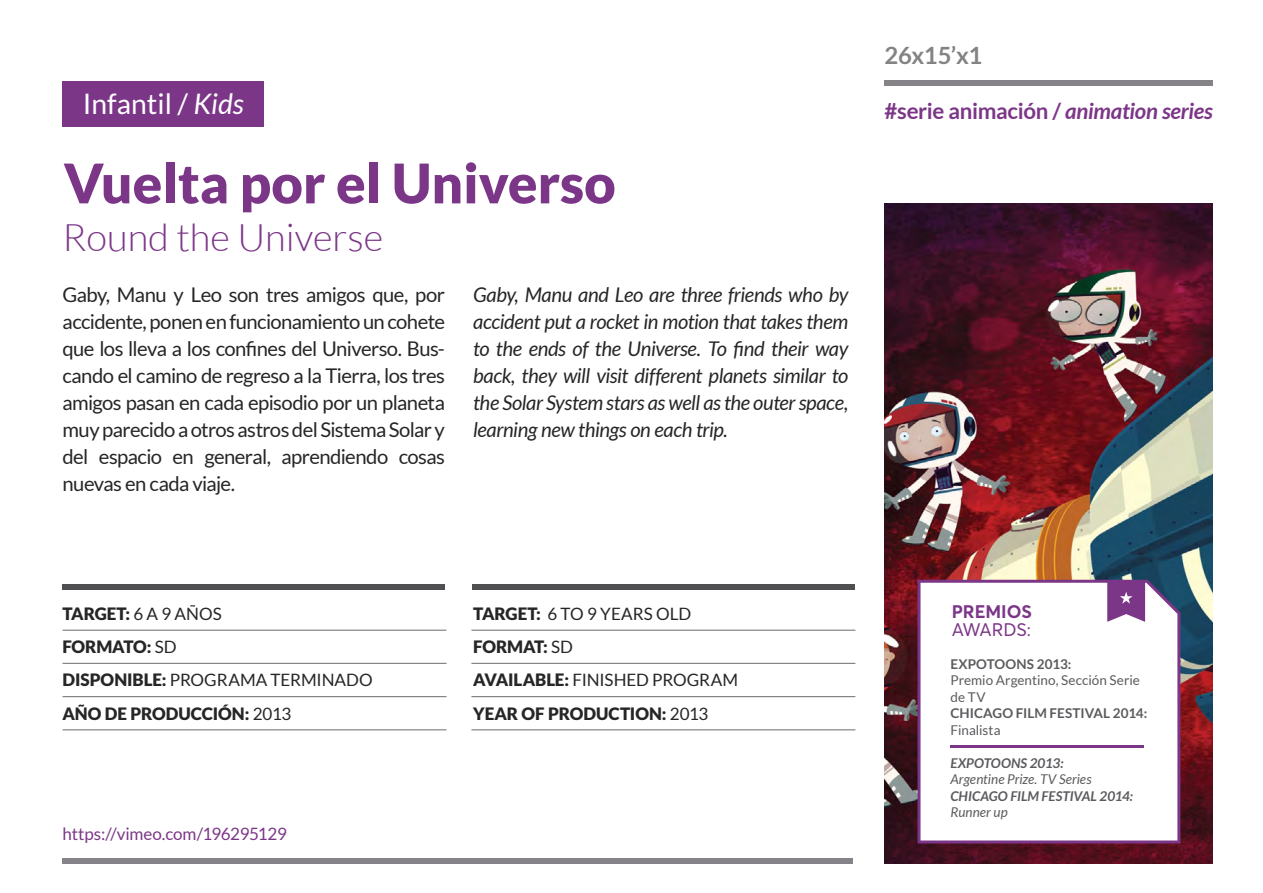
<style>
.page{position:relative;width:1263px;height:893px;background:#fff}
.page>*{position:absolute;margin:0;border:0;box-sizing:border-box;transform-origin:0 0}
.t1{font:900 54.6px "Lato";color:#7c3688}
.t2{font:300 38.1px "Lato";color:#7c3688}
.t3{font:28.35px "Lato";color:#fff}
.t4{font:700 23.85px "Lato";letter-spacing:-.015em;color:#848285}
.t5{font:700 22.2px "Lato";letter-spacing:-.015em;color:#7c3688}
.t6{font:20.25px/27px "Lato";letter-spacing:-.03em;color:#262626;text-align:justify}
.t7{font:italic 20.25px/27px "Lato";letter-spacing:-.02em;color:#262626;text-align:justify}
.t8{font:700 18px "Averta";color:#7c3688}
.t9{font:18px "Averta Demo";letter-spacing:-.005em;color:#7c3688}
.t10{font:900 17.1px/33.5px "Lato";letter-spacing:-.005em;color:#262626}
.t11{font:17.1px "Lato";letter-spacing:-.01em;color:#7c3688}
.t12{font:13.5px/16.5px "Lato";color:#5b5b5f}
.t13{font:700 13.5px "Lato";letter-spacing:.005em;color:#5b5b5f}
.t14{font:italic 700 13.5px "Lato";color:#5b5b5f}
.t15{font:italic 13.5px "Lato";letter-spacing:.005em;color:#5b5b5f}
.s1{font-style:italic}
.s2{font-weight:400}
</style>
<div class="page">
<div style="left:885px;top:81px;width:328px;height:5px;background:#858387"></div>
<div style="left:62px;top:858px;width:791px;height:5px;background:#858387"></div>
<div style="left:62px;top:584px;width:383px;height:6px;background:#4f4f51"></div>
<div style="left:62px;top:81px;width:202px;height:45px;background:#7c3688"></div>
<div style="left:472px;top:584px;width:383px;height:6px;background:#4f4f51"></div>
<hr style="left:62px;top:630px;width:384px;height:1px;background:#858387">
<hr style="left:62px;top:663px;width:384px;height:1px;background:#858387">
<hr style="left:62px;top:696px;width:384px;height:1px;background:#858387">
<hr style="left:62px;top:729px;width:384px;height:1px;background:#858387">
<hr style="left:471px;top:630px;width:384px;height:1px;background:#858387">
<hr style="left:471px;top:663px;width:384px;height:1px;background:#858387">
<hr style="left:471px;top:696px;width:384px;height:1px;background:#858387">
<hr style="left:471px;top:729px;width:384px;height:1px;background:#858387">
<img style="left:885px;top:203px;width:328px;height:660px">
<svg style="left:917px;top:580px;width:263px;height:263px"></svg>
<h3 class="t3" style="left:83px;top:88px;width:163px">Infantil / <span class="s1">Kids</span></h3>
<h1 class="t1" style="left:64px;top:151px;width:554px">Vuelta por el Universo</h1>
<h2 class="t2" style="left:62px;top:217px;width:322px">Round the Universe</h2>
<p class="t6" style="left:62px;top:281px;width:384px">Gaby, Manu y Leo son tres amigos que, por accidente, ponen en funcionamiento un cohete que los lleva a los confines del Universo. Bus&shy;cando el camino de regreso a la Tierra, los tres amigos pasan en cada episodio por un planeta muy parecido a otros astros del Sistema Solar y del espacio en general, aprendiendo cosas nuevas en cada viaje.</p>
<p class="t7" style="left:473px;top:282px;width:377px">Gaby, Manu and Leo are three friends who by accident put a rocket in motion that takes them to the ends of the Universe. To find their way back, they will visit different planets similar to the Solar System stars as well as the outer space, learning new things on each trip.</p>
<p class="t4" style="left:885px;top:42px;width:99px">26x15’x1</p>
<p class="t5" style="left:885px;top:98px;width:330px">#serie animación / <span class="s1">animation series</span></p>
<p class="t10" style="left:62px;top:596px;width:312px">TARGET: <span class="s2">6 A 9 AÑOS<br></span>FORMATO: <span class="s2">SD<br></span>DISPONIBLE: <span class="s2">PROGRAMA TERMINADO<br></span>AÑO DE PRODUCCIÓN: <span class="s2">2013</span></p>
<p class="t11" style="left:62px;top:824px;width:226px">https://vimeo.com/196295129</p>
<p class="t10" style="left:473px;top:596px;width:266px">TARGET: <span class="s2">6 TO 9 YEARS OLD<br></span>FORMAT: <span class="s2">SD<br></span>AVAILABLE: <span class="s2">FINISHED PROGRAM<br></span>YEAR OF PRODUCTION: <span class="s2">2013</span></p>
<p class="t8" style="left:952px;top:600px;width:82px">PREMIOS</p>
<p class="t9" style="left:952px;top:618px;width:81px">AWARDS:</p>
<p class="t13" style="left:950px;top:656px;width:123px">EXPOTOONS 2013:</p>
<p class="t12" style="left:950px;top:672px;width:191px">Premio Argentino, Sección Serie de TV</p>
<p class="t13" style="left:950px;top:706px;width:198px">CHICAGO FILM FESTIVAL 2014:</p>
<p class="t12" style="left:950px;top:722px;width:52px">Finalista</p>
<p class="t14" style="left:950px;top:755px;width:114px">EXPOTOONS 2013:</p>
<p class="t15" style="left:950px;top:772px;width:143px">Argentine Prize. TV Series</p>
<p class="t14" style="left:950px;top:788px;width:184px">CHICAGO FILM FESTIVAL 2014:</p>
<p class="t15" style="left:950px;top:805px;width:59px">Runner up</p>
</div>
